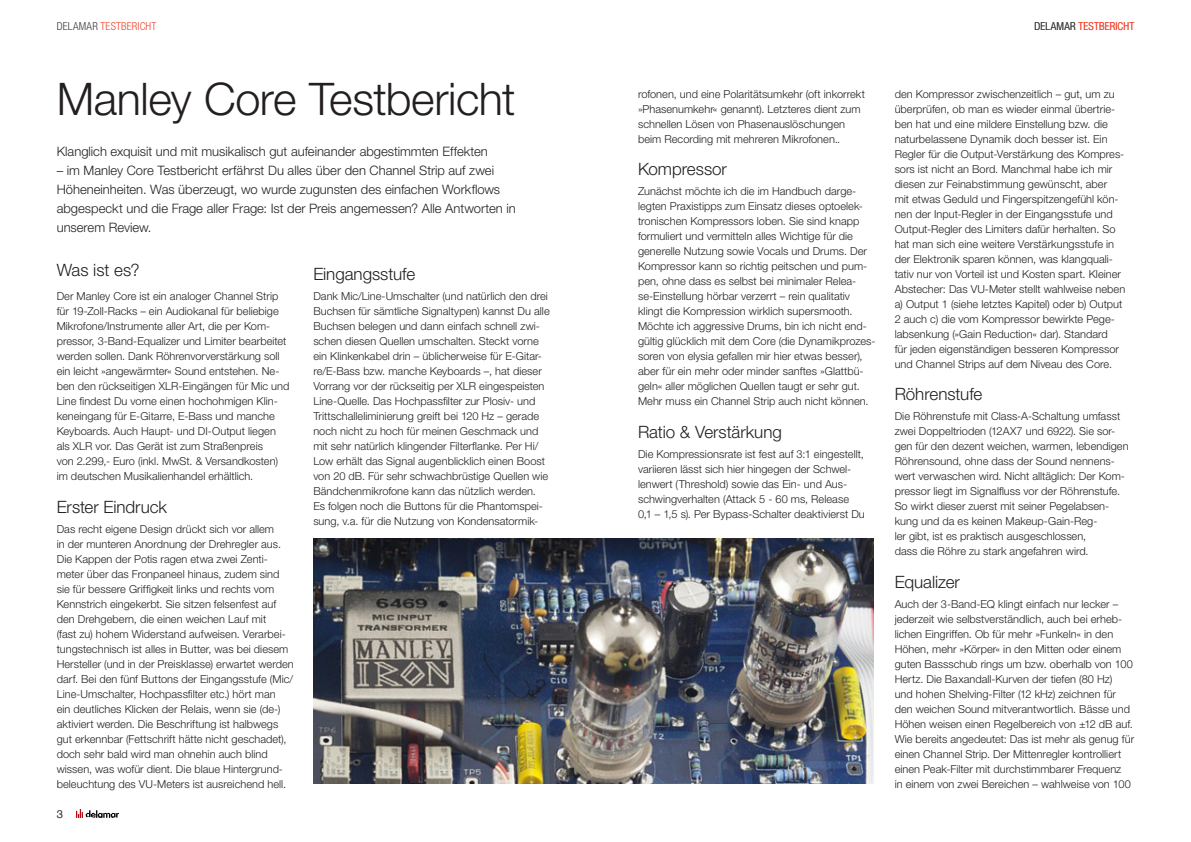
<style>
.page{position:relative;width:1191px;height:842px;background:#fff}
.page>*{position:absolute;margin:0;border:0;box-sizing:border-box;transform-origin:0 0}
.H1_2col{font:300 45px "Helvetica Neue LT Std";letter-spacing:-.01em;color:#231f20}
.t1{font:300 17px "Helvetica Neue LT Std";letter-spacing:-.005em;color:#231f20}
.Anreisser_Teaser{font:300 13px/19px "Helvetica Neue LT Std";color:#231f20}
.t2{font:300 11px/15px "Helvetica Neue LT Std";letter-spacing:.005em;color:#231f20}
.t3{font:300 condensed 11px "Helvetica Neue LT Std";letter-spacing:.015em;color:#ef452e}
.t4{font:300 11px "Helvetica Neue LT Std";color:#3e3e3f}
.s1{color:#3e3e3f}
</style>
<div class="page">
<img style="left:77px;top:810px;width:41px;height:7px">
<img style="left:314px;top:539px;width:559px;height:245px">
<p class="t3" style="left:57px;top:20px;width:101px"><span class="s1">DELAMAR</span> TESTBERICHT</p>
<p class="t3" style="left:1034px;top:20px;width:101px"><span class="s1">DELAMAR</span> TESTBERICHT</p>
<p class="H1_2col" style="left:57px;top:71px;width:460px">Manley Core Testbericht</p>
<p class="Anreisser_Teaser" style="left:57px;top:142px;width:433px">Klanglich exquisit und mit musikalisch gut aufeinander abgestimmten Effekten</p>
<p class="Anreisser_Teaser" style="left:57px;top:161px;width:460px">– im Manley Core Testbericht erfährst Du alles über den Channel Strip auf zwei Höheneinheiten. Was überzeugt, wo wurde zugunsten des einfachen Workflows abgespeckt und die Frage aller Frage: Ist der Preis angemessen? Alle Antworten in unserem Review.</p>
<h3 class="t1" style="left:57px;top:259px;width:84px">Was ist es?</h3>
<h3 class="t2" style="left:57px;top:288px;width:234px">Der Manley Core ist ein analoger Channel Strip für 19-Zoll-Racks – ein Audiokanal für beliebige Mikrofone/Instrumente aller Art, die per Kom&shy;pressor, 3-Band-Equalizer und Limiter bearbeitet werden sollen. Dank Röhrenvorverstärkung soll ein leicht »angewärmter« Sound entstehen. Ne&shy;ben den rückseitigen XLR-Eingängen für Mic und Line findest Du vorne einen hochohmigen Klin&shy;keneingang für E-Gitarre, E-Bass und manche Keyboards. Auch Haupt- und DI-Output liegen als XLR vor. Das Gerät ist zum Straßenpreis<br>von 2.299,- Euro (inkl. MwSt. &amp; Versandkosten) im deutschen Musikalienhandel erhältlich.</h3>
<p class="t1" style="left:57px;top:496px;width:112px">Erster Eindruck</p>
<p class="t2" style="left:57px;top:521px;width:239px">Das recht eigene Design drückt sich vor allem<br>in der munteren Anordnung der Drehregler aus.<br>Die Kappen der Potis ragen etwa zwei Zenti&shy;meter über das Fronpaneel hinaus, zudem sind sie für bessere Griffigkeit links und rechts vom Kennstrich eingekerbt. Sie sitzen felsenfest auf den Drehgebern, die einen weichen Lauf mit<br>(fast zu) hohem Widerstand aufweisen. Verarbei&shy;tungstechnisch ist alles in Butter, was bei diesem Hersteller (und in der Preisklasse) erwartet werden darf. Bei den fünf Buttons der Eingangsstufe (Mic/ Line-Umschalter, Hochpassfilter etc.) hört man<br>ein deutliches Klicken der Relais, wenn sie (de-) aktiviert werden. Die Beschriftung ist halbwegs gut erkennbar (Fettschrift hätte nicht geschadet), doch sehr bald wird man ohnehin auch blind wissen, was wofür dient. Die blaue Hintergrund&shy;beleuchtung des VU-Meters ist ausreichend hell.</p>
<h3 class="t1" style="left:313px;top:264px;width:103px">Eingangsstufe</h3>
<p class="t2" style="left:313px;top:288px;width:238px">Dank Mic/Line-Umschalter (und natürlich den drei Buchsen für sämtliche Signaltypen) kannst Du alle Buchsen belegen und dann einfach schnell zwi&shy;schen diesen Quellen umschalten. Steckt vorne ein Klinkenkabel drin – üblicherweise für E-Gitar&shy;re/E-Bass bzw. manche Keyboards –, hat dieser Vorrang vor der rückseitig per XLR eingespeisten Line-Quelle. Das Hochpassfilter zur Plosiv- und Trittschalleliminierung greift bei 120 Hz – gerade noch nicht zu hoch für meinen Geschmack und mit sehr natürlich klingender Filterflanke. Per Hi/ Low erhält das Signal augenblicklich einen Boost von 20 dB. Für sehr schwachbrüstige Quellen wie Bändchenmikrofone kann das nützlich werden.<br>Es folgen noch die Buttons für die Phantomspei&shy;sung, v.a. für die Nutzung von Kondensatormik-</p>
<p class="t4" style="left:57px;top:807px;width:8px">3</p>
<p class="t2" style="left:638px;top:86px;width:228px">rofonen, und eine Polaritätsumkehr (oft inkorrekt »Phasenumkehr« genannt). Letzteres dient zum schnellen Lösen von Phasenauslöschungen beim Recording mit mehreren Mikrofonen..</p>
<h3 class="t1" style="left:638px;top:159px;width:90px">Kompressor</h3>
<p class="t2" style="left:638px;top:183px;width:239px">Zunächst möchte ich die im Handbuch darge&shy;legten Praxistipps zum Einsatz dieses optoelek&shy;tronischen Kompressors loben. Sie sind knapp formuliert und vermitteln alles Wichtige für die generelle Nutzung sowie Vocals und Drums. Der Kompressor kann so richtig peitschen und pum&shy;pen, ohne dass es selbst bei minimaler Relea&shy;se-Einstellung hörbar verzerrt – rein qualitativ klingt die Kompression wirklich supersmooth.<br>Möchte ich aggressive Drums, bin ich nicht end&shy;gültig glücklich mit dem Core (die Dynamikprozes&shy;soren von elysia gefallen mir hier etwas besser), aber für ein mehr oder minder sanftes »Glattbü&shy;geln« aller möglichen Quellen taugt er sehr gut.<br>Mehr muss ein Channel Strip auch nicht können.</p>
<h3 class="t1" style="left:638px;top:421px;width:145px">Ratio &amp; Verstärkung</h3>
<p class="t2" style="left:638px;top:446px;width:228px">Die Kompressionsrate ist fest auf 3:1 eingestellt, variieren lässt sich hier hingegen der Schwel&shy;lenwert (Threshold) sowie das Ein- und Aus&shy;schwingverhalten (Attack 5 - 60 ms, Release 0,1 – 1,5 s). Per Bypass-Schalter deaktivierst Du</p>
<p class="t2" style="left:894px;top:86px;width:232px">den Kompressor zwischenzeitlich – gut, um zu überprüfen, ob man es wieder einmal übertrie&shy;ben hat und eine mildere Einstellung bzw. die naturbelassene Dynamik doch besser ist. Ein Regler für die Output-Verstärkung des Kompres&shy;sors ist nicht an Bord. Manchmal habe ich mir diesen zur Feinabstimmung gewünscht, aber<br>mit etwas Geduld und Fingerspitzengefühl kön&shy;nen der Input-Regler in der Eingangsstufe und Output-Regler des Limiters dafür herhalten. So hat man sich eine weitere Verstärkungsstufe in der Elektronik sparen können, was klangquali&shy;tativ nur von Vorteil ist und Kosten spart. Kleiner Abstecher: Das VU-Meter stellt wahlweise neben a) Output 1 (siehe letztes Kapitel) oder b) Output 2 auch c) die vom Kompressor bewirkte Pege&shy;labsenkung (»Gain Reduction« dar). Standard<br>für jeden eigenständigen besseren Kompressor und Channel Strips auf dem Niveau des Core.</p>
<p class="t1" style="left:894px;top:384px;width:89px">Röhrenstufe</p>
<p class="t2" style="left:894px;top:408px;width:235px">Die Röhrenstufe mit Class-A-Schaltung umfasst zwei Doppeltrioden (12AX7 und 6922). Sie sor&shy;gen für den dezent weichen, warmen, lebendigen Röhrensound, ohne dass der Sound nennens&shy;wert verwaschen wird. Nicht alltäglich: Der Kom&shy;pressor liegt im Signalfluss vor der Röhrenstufe.<br>So wirkt dieser zuerst mit seiner Pegelabsen&shy;kung und da es keinen Makeup-Gain-Reg-<br>ler gibt, ist es praktisch ausgeschlossen,<br>dass die Röhre zu stark angefahren wird.</p>
<p class="t1" style="left:894px;top:571px;width:67px">Equalizer</p>
<p class="t2" style="left:894px;top:596px;width:241px">Auch der 3-Band-EQ klingt einfach nur lecker – jederzeit wie selbstverständlich, auch bei erheb&shy;lichen Eingriffen. Ob für mehr »Funkeln« in den Höhen, mehr »Körper« in den Mitten oder einem guten Bassschub rings um bzw. oberhalb von 100<br>Hertz. Die Baxandall-Kurven der tiefen (80 Hz)<br>und hohen Shelving-Filter (12 kHz) zeichnen für den weichen Sound mitverantwortlich. Bässe und Höhen weisen einen Regelbereich von ±12 dB auf.<br>Wie bereits angedeutet: Das ist mehr als genug für einen Channel Strip. Der Mittenregler kontrolliert einen Peak-Filter mit durchstimmbarer Frequenz<br>in einem von zwei Bereichen – wahlweise von 100</p>
</div>
